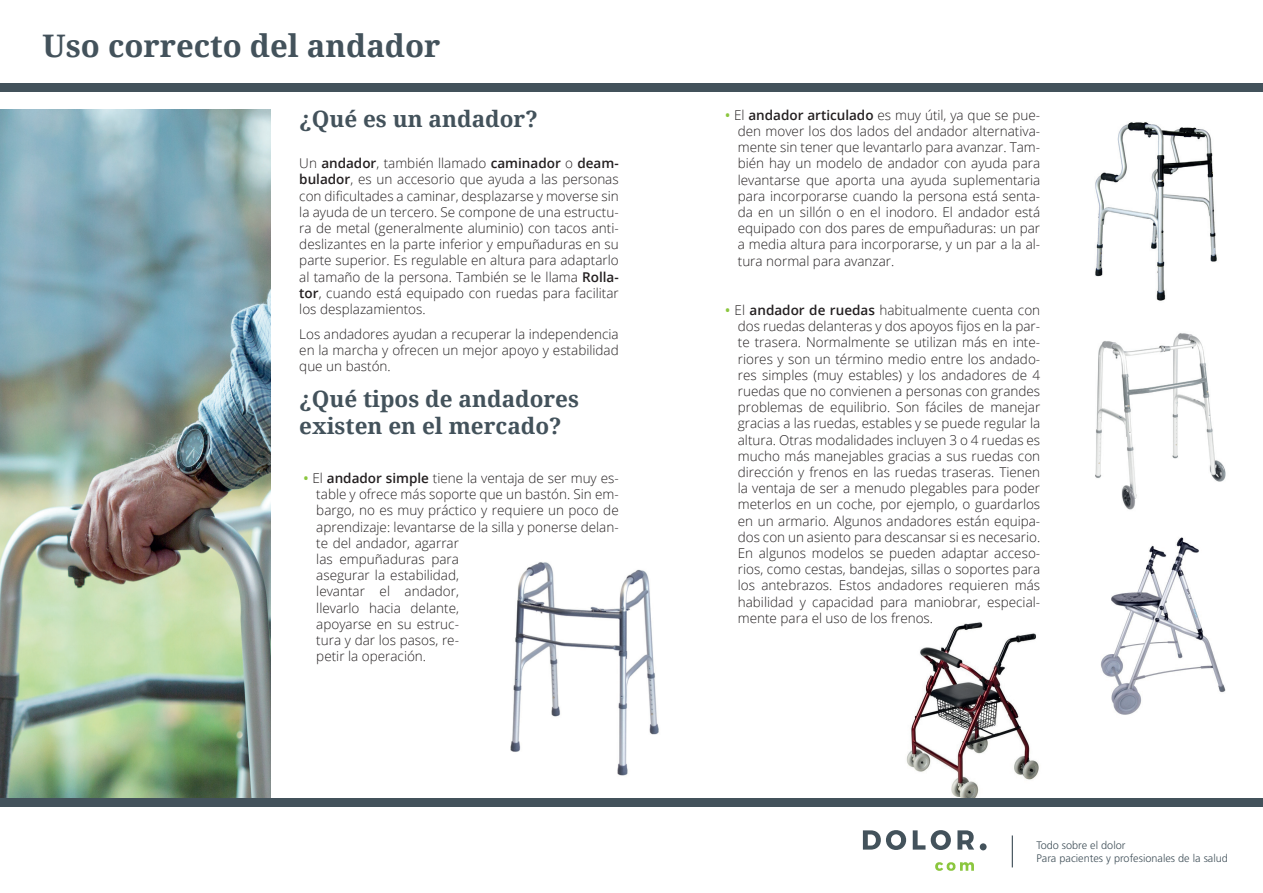
<style>
.page{position:relative;width:1263px;height:893px;background:#fff}
.page>*{position:absolute;margin:0;border:0;box-sizing:border-box;transform-origin:0 0}
.t1{font:700 31.05px "Droid Serif";color:#43525b}
.t2{font:700 22.5px/27px "Droid Serif";color:#43525b}
.t3{font:300 13.5px/16.2px "Open Sans";color:#231f20;text-align:justify}
.t4{font:300 10.95px/13px "Frutiger";color:#43525b}
.s1{font-weight:600}
.s2{font-weight:600;color:#8bc63e}
</style>
<div class="page">
<img style="left:815px;top:622px;width:303px;height:177px">
<img style="left:0;top:109px;width:270px;height:690px">
<div style="left:0;top:83px;width:1263px;height:8px;background:#43525b"></div>
<svg style="left:863px;top:830px;width:43px;height:20px"></svg>
<svg style="left:913px;top:830px;width:12px;height:20px"></svg>
<svg style="left:931px;top:830px;width:20px;height:20px"></svg>
<svg style="left:957px;top:830px;width:17px;height:20px"></svg>
<svg style="left:935px;top:862px;width:39px;height:9px"></svg>
<div style="left:980px;top:843px;width:6px;height:7px;background:#43525b;border-radius:50%"></div>
<hr style="left:1012px;top:835px;width:1px;height:32px;background:#43525b">
<div style="left:0;top:799px;width:1263px;height:8px;background:#43525b"></div>
<img style="left:510px;top:562px;width:149px;height:214px">
<img style="left:1095px;top:122px;width:122px;height:179px">
<img style="left:1095px;top:333px;width:131px;height:177px">
<img style="left:1063px;top:537px;width:163px;height:189px">
<h1 class="t1" style="left:43px;top:28px;width:399px">Uso correcto del andador</h1>
<h2 class="t2" style="left:299px;top:106px;width:240px">¿Qué es un andador?</h2>
<p class="t3" style="left:299px;top:155px;width:321px">Un <span class="s1">andador</span>, también llamado <span class="s1">caminador</span> o <span class="s1">deam&shy;bulador</span>, es un accesorio que ayuda a las personas con dificultades a caminar, desplazarse y moverse sin la ayuda de un tercero. Se compone de una estructu&shy;ra de metal (generalmente aluminio) con tacos anti&shy;deslizantes en la parte inferior y empuñaduras en su parte superior. Es regulable en altura para adaptarlo al tamaño de la persona. También se le llama <span class="s1">Rolla&shy;tor</span>, cuando está equipado con ruedas para facilitar los desplazamientos.</p>
<p class="t3" style="left:299px;top:325px;width:321px">Los andadores ayudan a recuperar la independencia en la marcha y ofrecen un mejor apoyo y estabilidad que un bastón.</p>
<h2 class="t2" style="left:299px;top:385px;width:281px">¿Qué tipos de andadores existen en el mercado?</h2>
<p class="t3" style="left:316px;top:470px;width:304px;text-align:left;text-indent:-13px"><span class="s2">•</span> El <span class="s1">andador simple</span> tiene la ventaja de ser muy es&shy;table y ofrece más soporte que un bastón. Sin em&shy;bargo, no es muy práctico y requiere un poco de aprendizaje: levantarse de la silla y ponerse delan&shy;te del andador, agarrar<br>las empuñaduras para<br>asegurar la estabilidad,<br>levantar el andador,<br>llevarlo hacia delante,<br>apoyarse en su estruc-<br>tura y dar los pasos, re-<br>petir la operación.</p>
<p class="t3" style="left:738px;top:106px;width:304px;text-indent:-13px"><span class="s2">•</span> El <span class="s1">andador articulado</span> es muy útil, ya que se pue&shy;den mover los dos lados del andador alternativa&shy;mente sin tener que levantarlo para avanzar. Tam&shy;bién hay un modelo de andador con ayuda para levantarse que aporta una ayuda suplementaria para incorporarse cuando la persona está senta&shy;da en un sillón o en el inodoro. El andador está equipado con dos pares de empuñaduras: un par a media altura para incorporarse, y un par a la al&shy;tura normal para avanzar.</p>
<p class="t3" style="left:738px;top:302px;width:304px;text-indent:-13px"><span class="s2">•</span> El <span class="s1">andador de ruedas</span> habitualmente cuenta con dos ruedas delanteras y dos apoyos fijos en la par&shy;te trasera. Normalmente se utilizan más en inte&shy;riores y son un término medio entre los andado&shy;res simples (muy estables) y los andadores de 4 ruedas que no convienen a personas con grandes problemas de equilibrio. Son fáciles de manejar gracias a las ruedas, estables y se puede regular la altura. Otras modalidades incluyen 3 o 4 ruedas es mucho más manejables gracias a sus ruedas con dirección y frenos en las ruedas traseras. Tienen la ventaja de ser a menudo plegables para poder meterlos en un coche, por ejemplo, o guardarlos en un armario. Algunos andadores están equipa&shy;dos con un asiento para descansar si es necesario.<br>En algunos modelos se pueden adaptar acceso&shy;rios, como cestas, bandejas, sillas o soportes para los antebrazos. Estos andadores requieren más habilidad y capacidad para maniobrar, especial&shy;mente para el uso de los frenos.</p>
<p class="t4" style="left:1036px;top:839px;width:193px">Todo sobre el dolor<br>Para pacientes y profesionales de la salud</p>
</div>
